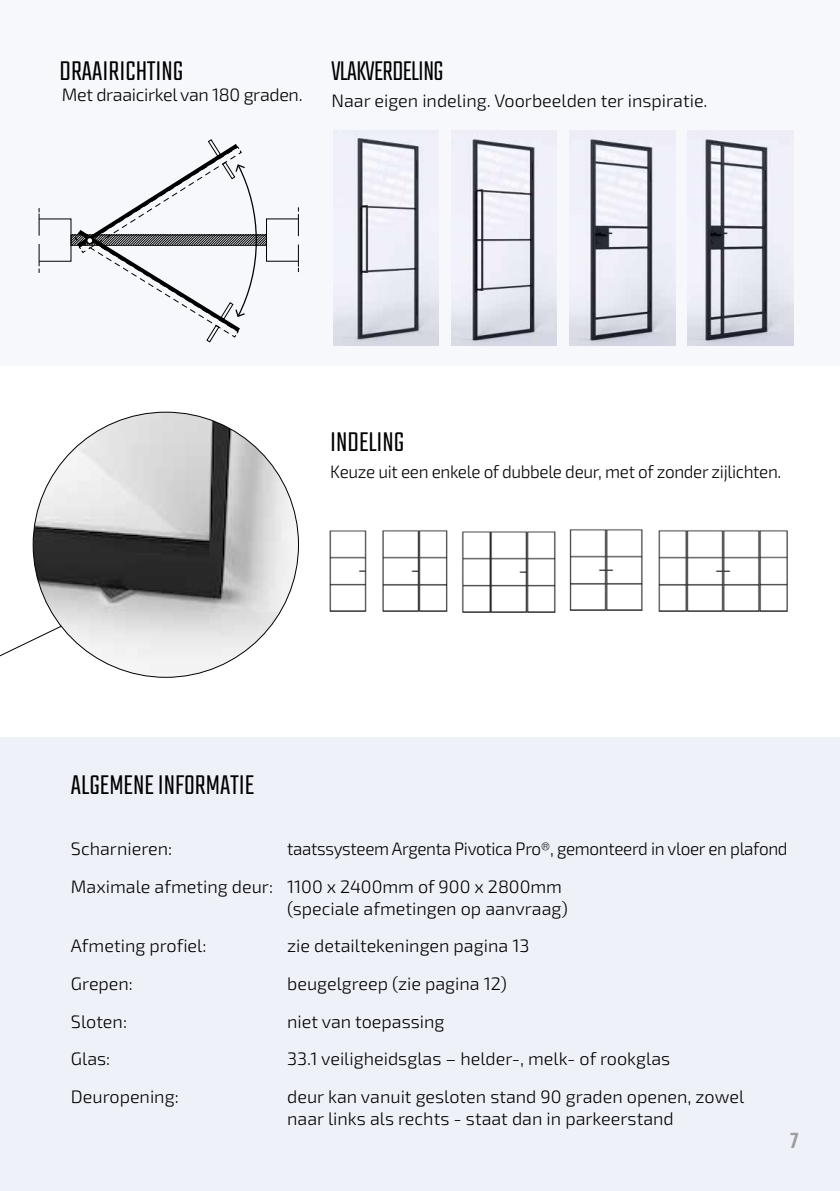
<style>
.page{position:relative;width:840px;height:1191px;background:#fff}
.page>*{position:absolute;margin:0;border:0;box-sizing:border-box;transform-origin:0 0}
.t1{font:300 30px "Teko";color:#000}
.t2{font:300 30px "Teko";letter-spacing:-.02em;color:#000;scale:.95 1}
.t3{font:500 24px "Teko";color:#9d9d9c}
.t4{font:300 18px/22px "Exo 2";color:#000}
.t5{font:300 18px/37.6px "Exo 2";letter-spacing:-.02em;color:#000;scale:.95 1}
.t6{font:300 18px "Exo 2";letter-spacing:-.02em;color:#000}
</style>
<div class="page">
<div style="left:0;top:0;width:839px;height:366px;background:#f6f8fb"></div>
<div style="left:0;top:737px;width:839px;height:454px;background:#eef1f8"></div>
<svg style="left:0;top:599px;width:115px;height:69px"></svg>
<img style="left:33px;top:412px;width:265px;height:265px;border-radius:133px">
<img style="left:333px;top:130px;width:105px;height:215px">
<img style="left:451px;top:130px;width:105px;height:215px">
<img style="left:569px;top:130px;width:105px;height:215px">
<img style="left:687px;top:130px;width:105px;height:215px">
<svg style="left:38px;top:139px;width:261px;height:204px"></svg>
<img style="left:576px;top:529px;width:67px;height:82px">
<img style="left:274px;top:527px;width:84px;height:86px">
<img style="left:358px;top:530px;width:77px;height:82px">
<img style="left:435px;top:529px;width:141px;height:84px">
<img style="left:658px;top:530px;width:130px;height:82px">
<h1 class="t1" style="left:60px;top:59px;width:125px">DRAAIRICHTING</h1>
<h1 class="t2" style="left:331px;top:59px;width:119px">VLAKVERDELING</h1>
<p class="t6" style="left:62px;top:87px;width:242px">Met draaicirkel van 180 graden.</p>
<p class="t4" style="left:331px;top:91px;width:377px">Naar eigen indeling. Voorbeelden ter inspiratie.</p>
<h1 class="t1" style="left:330px;top:429px;width:76px">INDELING</h1>
<p class="t5" style="left:330px;top:454px;width:476px">Keuze uit een enkele of dubbele deur, met of zonder zijlichten.</p>
<h1 class="t1" style="left:71px;top:773px;width:185px">ALGEMENE INFORMATIE</h1>
<p class="t5" style="left:71px;top:831px;width:755px;text-indent:216px">taatssysteem Argenta Pivotica Pro®, gemonteerd in vloer en plafond<br>Maximale afmeting deur: 1100 x 2400mm of 900 x 2800mm</p>
<p class="t4" style="left:287px;top:898px;width:282px">(speciale afmetingen op aanvraag)</p>
<p class="t4" style="left:71px;top:936px;width:137px">Afmeting profiel:</p>
<p class="t4" style="left:287px;top:936px;width:243px">zie detailtekeningen pagina 13</p>
<p class="t4" style="left:71px;top:973px;width:64px">Grepen:</p>
<p class="t4" style="left:287px;top:973px;width:221px">beugelgreep (zie pagina 12)</p>
<p class="t4" style="left:71px;top:1011px;width:58px">Sloten:</p>
<p class="t4" style="left:287px;top:1011px;width:159px">niet van toepassing</p>
<p class="t4" style="left:71px;top:1049px;width:41px">Glas:</p>
<p class="t4" style="left:287px;top:1049px;width:384px">33.1 veiligheidsglas – helder-, melk- of rookglas</p>
<p class="t4" style="left:71px;top:1086px;width:109px">Deuropening:</p>
<p class="t4" style="left:287px;top:1086px;width:458px">deur kan vanuit gesloten stand 90 graden openen, zowel naar links als rechts - staat dan in parkeerstand</p>
<p class="t4" style="left:71px;top:839px;width:103px">Scharnieren:</p>
<h2 class="t3" style="left:790px;top:1126px;width:9px">7</h2>
</div>
